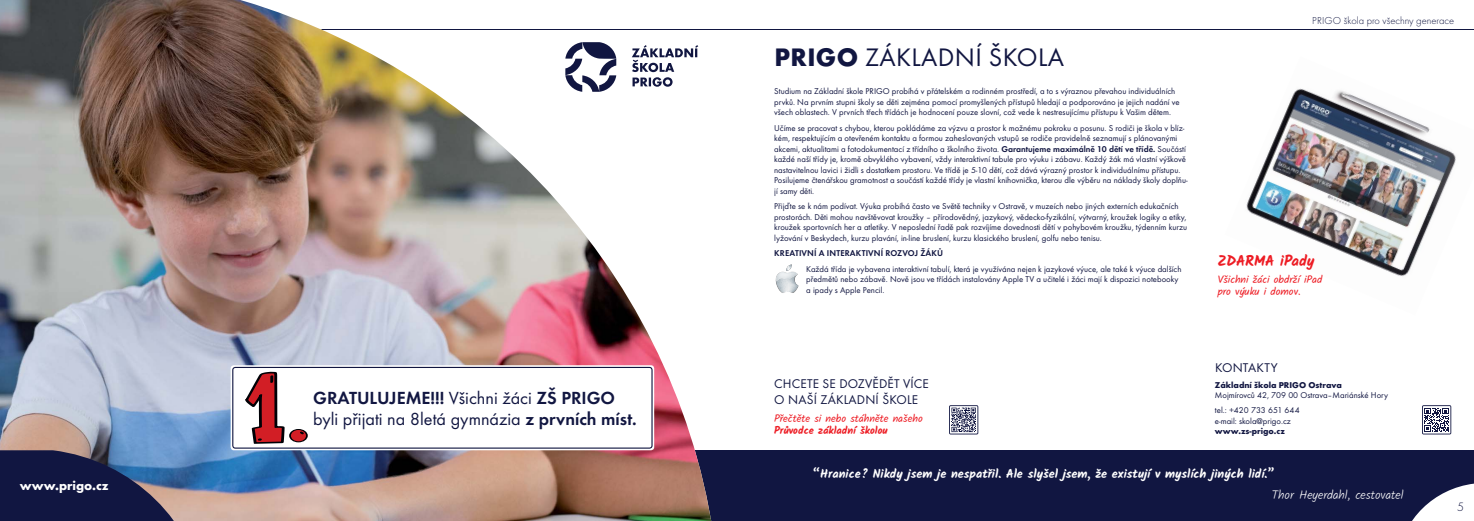
<style>
.page{position:relative;width:1474px;height:521px;background:#fff}
.page>*{position:absolute;margin:0;border:0;box-sizing:border-box;transform-origin:0 0}
.t1{font:26.25px "Futura TOT";letter-spacing:.015em;color:#111641}
.t2{font:18.2px/21.9px "Futura TOT";color:#111641}
.t3{font:700 14.88px "Kalam";letter-spacing:-.015em;color:#ed1c24}
.t4{font:13.12px/15.8px "Futura TOT";letter-spacing:.015em;color:#111641}
.t5{font:700 13.12px "Futura TOT";color:#fff}
.t6{font:12.6px "Futura TOT Ligh";color:#111641}
.t7{font:700 12.25px "Kalam";color:#fff}
.t8{font:300 12.25px "Kalam";color:#fff}
.t9{font:10.5px/12.6px "Kalam";color:#ed1c24}
.t10{font:10.5px "Futura TOT Ligh";color:#111641}
.t11{font:700 10.5px "Kalam";color:#ed1c24}
.t12{font:8.75px/10.5px "Futura TOT";color:#111641}
.t13{font:700 8.75px "Futura TOT";color:#111641}
.t14{font:600 8.75px "Futura TOT";letter-spacing:.015em;color:#111641}
.s1{font-weight:600}
.s2{font-weight:700}
</style>
<div class="page">
<hr style="left:298px;top:29px;width:1175px;height:1px;background:#111641">
<div style="left:625px;top:450px;width:848px;height:71px;background:#111641"></div>
<svg style="left:1412px;top:484px;width:61px;height:37px"></svg>
<svg style="left:1422px;top:405px;width:29px;height:29px"></svg>
<svg style="left:949px;top:405px;width:29px;height:29px"></svg>
<img style="left:0;top:0;width:712px;height:521px">
<svg style="left:231px;top:365px;width:423px;height:85px"></svg>
<svg style="left:232px;top:367px;width:420px;height:82px"></svg>
<svg style="left:0;top:450px;width:205px;height:71px;background:#343e64"></svg>
<svg style="left:775px;top:264px;width:23px;height:29px"></svg>
<img style="left:776px;top:272px;width:21px;height:9px">
<img style="left:1246px;top:88px;width:210px;height:189px">
<h3 class="t5" style="left:20px;top:480px;width:90px">www.prigo.cz</h3>
<h2 class="t2" style="left:313px;top:387px;width:325px"><span class="s1">GRATULUJEME!!!</span> Všichni žáci <span class="s1">ZŠ PRIGO </span>byli přijati na 8letá gymnázia <span class="s1">z prvních míst.</span></h2>
<h1 class="t1" style="left:774px;top:45px;width:291px"><span class="s2">PRIGO</span> ZÁKLADNÍ ŠKOLA</h1>
<p class="t10" style="left:1312px;top:16px;width:143px">PRIGO škola pro všechny generace</p>
<p class="t12" style="left:774px;top:87px;width:407px">Studium na Základní škole PRIGO probíhá v přátelském a rodinném prostředí, a to s výraznou převahou individuálních prvků. Na prvním stupni školy se děti zejména pomocí promyšlených přístupů hledají a podporováno je jejich nadání ve všech oblastech. V prvních třech třídách je hodnocení pouze slovní, což vede k nestresujícímu přístupu k Vašim dětem.</p>
<p class="t12" style="left:774px;top:123px;width:415px">Učíme se pracovat s chybou, kterou pokládáme za výzvu a prostor k možnému pokroku a posunu. S rodiči je škola v blíz&shy;kém, respektujícím a otevřeném kontaktu a formou zaheslovaných vstupů se rodiče pravidelně seznamují s plánovanými akcemi, aktualitami a fotodokumentací z třídního a školního života. <span class="s1">Garantujeme maximálně 10 dětí ve třídě.</span> Součástí každé naší třídy je, kromě obvyklého vybavení, vždy interaktivní tabule pro výuku i zábavu. Každý žák má vlastní výškově nastavitelnou lavici i židli s dostatkem prostoru. Ve třídě je 5-10 dětí, což dává výrazný prostor k individuálnímu přístupu.<br>Posilujeme čtenářskou gramotnost a součástí každé třídy je vlastní knihovnička, kterou dle výběru na náklady školy doplňu&shy;jí samy děti.</p>
<p class="t12" style="left:774px;top:202px;width:414px">Přijďte se k nám podívat. Výuka probíhá často ve Světě techniky v Ostravě, v muzeích nebo jiných externích edukačních prostorách. Děti mohou navštěvovat kroužky – přírodovědný, jazykový, vědecko-fyzikální, výtvarný, kroužek logiky a etiky, kroužek sportovních her a atletiky. V neposlední řadě pak rozvíjíme dovednosti dětí v pohybovém kroužku, týdenním kurzu lyžování v Beskydech, kurzu plavání, in-line bruslení, kurzu klasického bruslení, golfu nebo tenisu.</p>
<p class="t14" style="left:774px;top:249px;width:170px">KREATIVNÍ A INTERAKTIVNÍ ROZVOJ ŽÁKŮ</p>
<p class="t12" style="left:806px;top:264px;width:377px">Každá třída je vybavena interaktivní tabulí, která je využívána nejen k jazykové výuce, ale také k výuce dalších předmětů nebo zábavě. Nově jsou ve třídách instalovány Apple TV a učitelé i žáci mají k dispozici notebooky a ipady s Apple Pencil.</p>
<p class="t9" style="left:1217px;top:273px;width:106px">Všichni žáci obdrží iPad pro výuku i domov.</p>
<h3 class="t3" style="left:1217px;top:252px;width:98px">ZDARMA iPady</h3>
<h3 class="t4" style="left:774px;top:376px;width:156px">CHCETE SE DOZVĚDĚT VÍCE<br>O NAŠÍ ZÁKLADNÍ ŠKOLE</h3>
<p class="t9" style="left:774px;top:412px;width:150px">Přečtěte si nebo stáhněte našeho</p>
<p class="t11" style="left:774px;top:425px;width:115px">Průvodce základní školou</p>
<h3 class="t4" style="left:1214px;top:360px;width:64px">KONTAKTY</h3>
<p class="t13" style="left:1214px;top:381px;width:128px">Základní škola PRIGO Ostrava</p>
<p class="t12" style="left:1214px;top:388px;width:175px;line-height:15.5px">Mojmírovců 42, 709 00 Ostrava–Mariánské Hory tel.: +420 733 651 644</p>
<p class="t12" style="left:1214px;top:416px;width:77px">e-mail: skola@prigo.cz</p>
<p class="t13" style="left:1214px;top:428px;width:71px">www.zs-prigo.cz</p>
<h3 class="t7" style="left:812px;top:466px;width:463px">“ Hranice? Nikdy jsem je nespatřil. Ale slyšel jsem, že existují v myslích jiných lidí.”</h3>
<h3 class="t8" style="left:1271px;top:488px;width:133px">Thor Heyerdahl, cestovatel</h3>
<h3 class="t6" style="left:1456px;top:501px;width:8px">5</h3>
</div>
